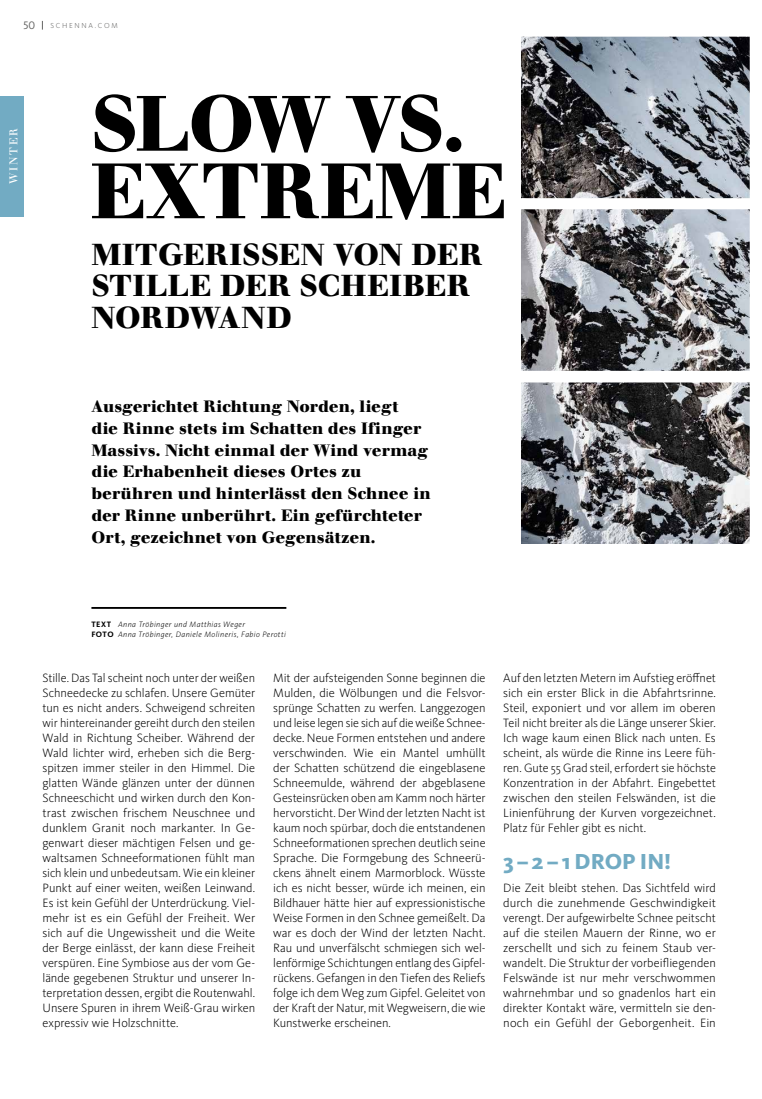
<style>
.page{position:relative;width:762px;height:1099px;background:#fff}
.page>*{position:absolute;margin:0;border:0;box-sizing:border-box;transform-origin:0 0}
.t1{font:700 77.5px/67.5px "Walbaum";letter-spacing:-.015em;color:#000}
.t2{font:700 30px/31.2px "Walbaum";letter-spacing:.025em;color:#000}
.t3{font:800 22.5px "Kievit OT";letter-spacing:-.005em;color:#72abc3}
.t4{font:700 16.25px/21.8px "Walbaum";color:#000}
.t5{font:300 12.5px/15px "Kievit OT";color:#000;text-align:justify}
.t6{font:11.25px "Walbaum";letter-spacing:.15em;color:#fff}
.t7{font:11.25px "Kievit OT";color:#636362}
.t8{font:italic 300 8.12px/10px "Kievit OT";letter-spacing:.05em;color:#000}
.t9{font:300 7.5px "Kievit OT";letter-spacing:.23em;color:#636362}
.s1{font-weight:700;font-style:normal}
</style>
<div class="page">
<img style="left:521px;top:37px;width:229px;height:507px">
<div style="left:0;top:96px;width:23px;height:121px;background:#72abc3"></div>
<hr style="left:91px;top:607px;width:195px;height:2px;background:#000">
<p class="t7" style="left:23px;top:19px;width:13px">50</p>
<p class="t9" style="left:50px;top:22px;width:69px">SCHENNA.COM</p>
<p class="t6" style="left:7px;top:184px;width:57px;rotate:-90deg">WINTER</p>
<h1 class="t1" style="left:91px;top:91px;width:417px">SLOW VS.<br>EXTREME</h1>
<h2 class="t2" style="left:91px;top:239px;width:392px">MITGERISSEN VON DER<br>STILLE DER SCHEIBER<br>NORDWAND</h2>
<p class="t4" style="left:91px;top:395px;width:341px">Ausgerichtet Richtung Norden, liegt<br>die Rinne stets im Schatten des Ifinger Massivs. Nicht einmal der Wind vermag die Erhabenheit dieses Ortes zu berühren und hinterlässt den Schnee in der Rinne unberührt. Ein gefürchteter Ort, gezeichnet von Gegensätzen.</p>
<p class="t8" style="left:91px;top:619px;width:196px"><span class="s1">TEXT</span> Anna Tröbinger und Matthias Weger<br><span class="s1">FOTO</span> Anna Tröbinger, Daniele Molineris, Fabio Perotti</p>
<p class="t5" style="left:43px;top:670px;width:214px">Stille. Das Tal scheint noch unter der weißen Schneedecke zu schlafen. Unsere Gemüter tun es nicht anders. Schweigend schreiten wir hintereinander gereiht durch den steilen Wald in Richtung Scheiber. Während der Wald lichter wird, erheben sich die Berg&shy;spitzen immer steiler in den Himmel. Die glatten Wände glänzen unter der dünnen Schneeschicht und wirken durch den Kon&shy;trast zwischen frischem Neuschnee und dunklem Granit noch markanter. In Ge&shy;genwart dieser mächtigen Felsen und ge&shy;waltsamen Schneeformationen fühlt man sich klein und unbedeutsam. Wie ein kleiner Punkt auf einer weiten, weißen Leinwand.<br>Es ist kein Gefühl der Unterdrückung. Viel&shy;mehr ist es ein Gefühl der Freiheit. Wer sich auf die Ungewissheit und die Weite der Berge einlässt, der kann diese Freiheit verspüren. Eine Symbiose aus der vom Ge&shy;lände gegebenen Struktur und unserer In&shy;terpretation dessen, ergibt die Routenwahl.<br>Unsere Spuren in ihrem Weiß-Grau wirken expressiv wie Holzschnitte.</p>
<p class="t5" style="left:273px;top:670px;width:214px">Mit der aufsteigenden Sonne beginnen die Mulden, die Wölbungen und die Felsvor&shy;sprünge Schatten zu werfen. Langgezogen und leise legen sie sich auf die weiße Schnee&shy;decke. Neue Formen entstehen und andere verschwinden. Wie ein Mantel umhüllt der Schatten schützend die eingeblasene Schneemulde, während der abgeblasene Gesteinsrücken oben am Kamm noch härter hervorsticht. Der Wind der letzten Nacht ist kaum noch spürbar, doch die entstandenen Schneeformationen sprechen deutlich seine Sprache. Die Formgebung des Schneerü&shy;ckens ähnelt einem Marmorblock. Wüsste ich es nicht besser, würde ich meinen, ein Bildhauer hätte hier auf expressionistische Weise Formen in den Schnee gemeißelt. Da war es doch der Wind der letzten Nacht.<br>Rau und unverfälscht schmiegen sich wel&shy;lenförmige Schichtungen entlang des Gipfel&shy;rückens. Gefangen in den Tiefen des Reliefs folge ich dem Weg zum Gipfel. Geleitet von der Kraft der Natur, mit Wegweisern, die wie Kunstwerke erscheinen.</p>
<p class="t5" style="left:503px;top:670px;width:214px">Auf den letzten Metern im Aufstieg eröffnet sich ein erster Blick in die Abfahrtsrinne.<br>Steil, exponiert und vor allem im oberen Teil nicht breiter als die Länge unserer Skier.<br>Ich wage kaum einen Blick nach unten. Es scheint, als würde die Rinne ins Leere füh&shy;ren. Gute 55 Grad steil, erfordert sie höchste Konzentration in der Abfahrt. Eingebettet zwischen den steilen Felswänden, ist die Linienführung der Kurven vorgezeichnet.<br>Platz für Fehler gibt es nicht.</p>
<h3 class="t3" style="left:503px;top:848px;width:170px">3–2–1 DROP IN!</h3>
<p class="t5" style="left:503px;top:880px;width:214px">Die Zeit bleibt stehen. Das Sichtfeld wird durch die zunehmende Geschwindigkeit verengt. Der aufgewirbelte Schnee peitscht auf die steilen Mauern der Rinne, wo er zerschellt und sich zu feinem Staub ver&shy;wandelt. Die Struktur der vorbeifliegenden Felswände ist nur mehr verschwommen wahrnehmbar und so gnadenlos hart ein direkter Kontakt wäre, vermitteln sie den&shy;noch ein Gefühl der Geborgenheit. Ein</p>
</div>
